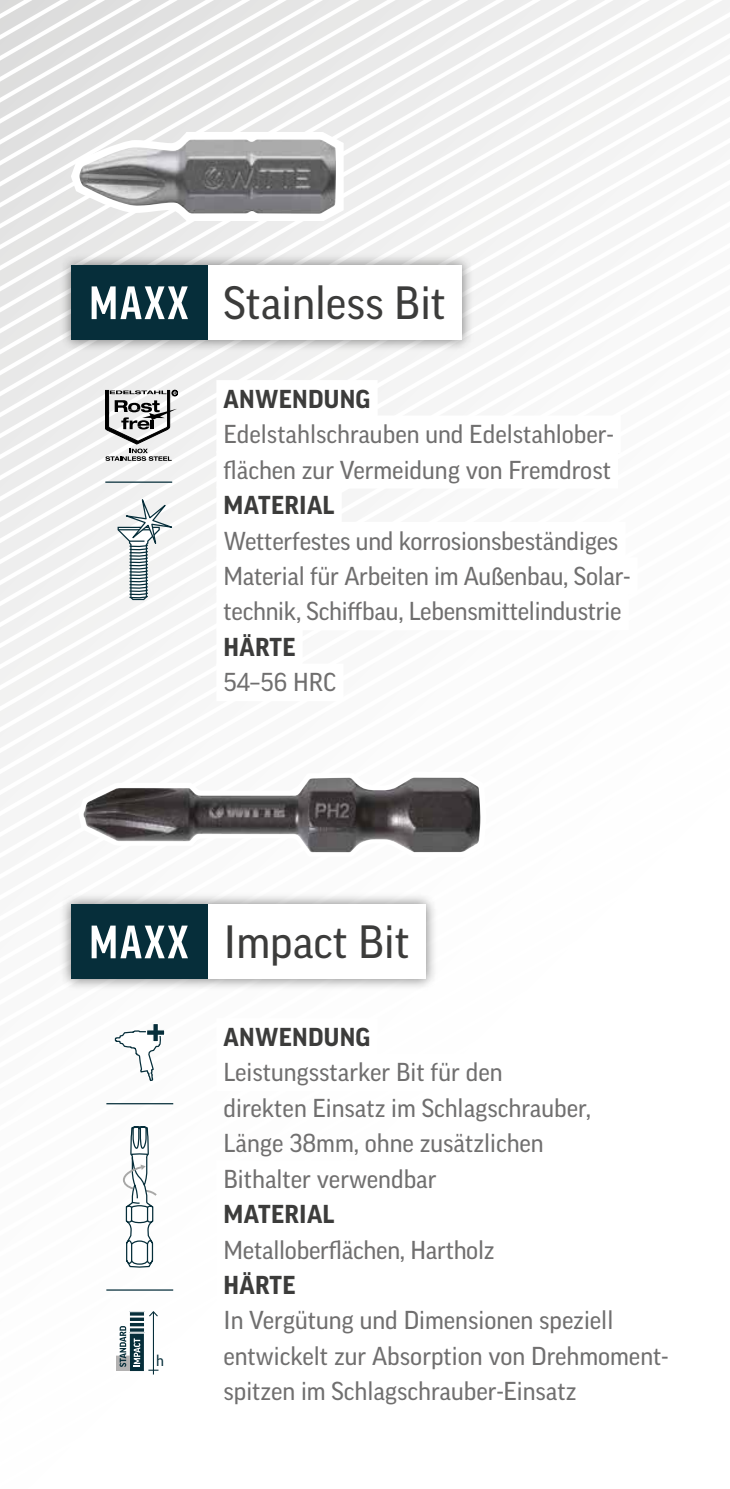
<style>
.page{position:relative;width:730px;height:1489px;background:#fff}
.page>*{position:absolute;margin:0;border:0;box-sizing:border-box;transform-origin:0 0}
.t1{font:45px "Good OT";color:#3c3c3b}
.t2{font:25px/35.5px "Good OT";color:#706f6f}
.t3{font:700 25px "Good OT";letter-spacing:.01em;color:#3c3c3b}
.t4{font:15.25px "Good OT";color:#062e3a}
</style>
<div class="page">
<svg style="left:114px;top:488px;width:70px;height:113px"></svg>
<hr style="left:105px;top:481px;width:67px;height:2px;background:#062e3a">
<svg style="left:105px;top:390px;width:73px;height:71px"></svg>
<hr style="left:106px;top:1103px;width:67px;height:1px;background:#062e3a">
<svg style="left:114px;top:1024px;width:51px;height:57px"></svg>
<hr style="left:106px;top:1289px;width:67px;height:1px;background:#062e3a">
<svg style="left:123px;top:1126px;width:34px;height:142px"></svg>
<svg style="left:116px;top:1311px;width:43px;height:64px"></svg>
<img style="left:83px;top:777px;width:398px;height:75px">
<div style="left:59px;top:252px;width:415px;height:99px;background:#000;opacity:.5"></div>
<div style="left:208px;top:265px;width:254px;height:75px;background:#fff"></div>
<div style="left:59px;top:891px;width:379px;height:99px;background:#000;opacity:.5"></div>
<div style="left:208px;top:904px;width:218px;height:74px;background:#fff"></div>
<div style="left:71px;top:904px;width:137px;height:74px;background:#062e3a"></div>
<svg style="left:0;top:0;width:344px;height:380px"></svg>
<svg style="left:92px;top:925px;width:96px;height:33px"></svg>
<h1 class="t1" style="left:223px;top:278px;width:224px">Stainless Bit</h1>
<p class="t3" style="left:224px;top:385px;width:148px">ANWENDUNG</p>
<p class="t2" style="left:223px;top:416px;width:392px">Edelstahlschrauben und Edelstahlober&shy;flächen zur Vermeidung von Fremdrost</p>
<p class="t3" style="left:224px;top:491px;width:113px">MATERIAL</p>
<p class="t2" style="left:223px;top:523px;width:408px">Wetterfestes und korrosionsbeständiges<br>Material für Arbeiten im Außenbau, Solar&shy;technik, Schiffbau, Lebensmittelindustrie</p>
<p class="t3" style="left:224px;top:633px;width:73px">HÄRTE</p>
<p class="t2" style="left:223px;top:664px;width:114px">54–56 HRC</p>
<p class="t4" style="left:156px;top:1352px;width:9px">h</p>
<h1 class="t1" style="left:223px;top:917px;width:188px">Impact Bit</h1>
<p class="t3" style="left:224px;top:1023px;width:148px">ANWENDUNG</p>
<p class="t2" style="left:223px;top:1054px;width:369px">Leistungsstarker Bit für den direkten Einsatz im Schlagschrauber,<br>Länge 38mm, ohne zusätzlichen<br>Bithalter verwendbar</p>
<p class="t3" style="left:224px;top:1200px;width:113px">MATERIAL</p>
<p class="t2" style="left:223px;top:1231px;width:273px">Metalloberflächen, Hartholz</p>
<p class="t3" style="left:224px;top:1271px;width:73px">HÄRTE</p>
<p class="t2" style="left:223px;top:1302px;width:446px">In Vergütung und Dimensionen speziell entwickelt zur Absorption von Drehmoment&shy;spitzen im Schlagschrauber-Einsatz</p>
</div>
